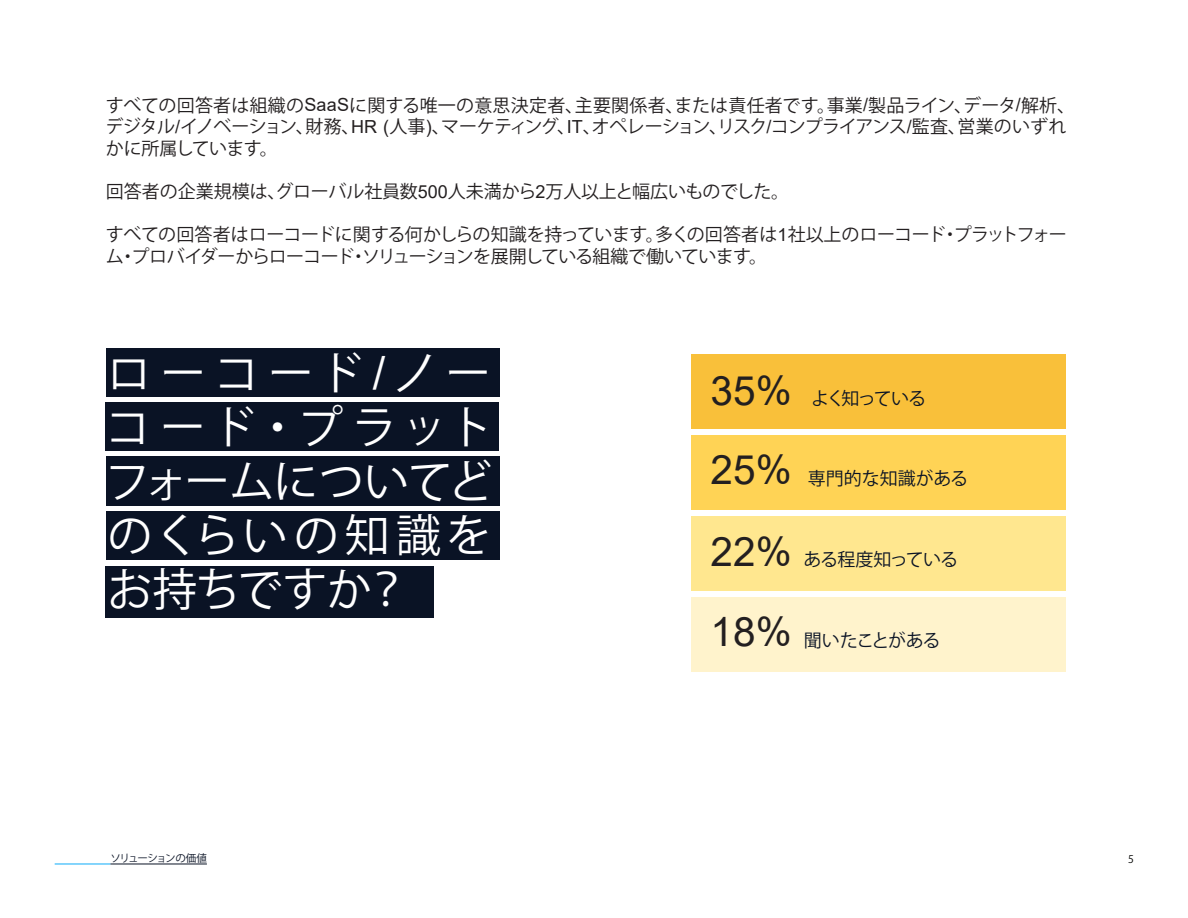
<style>
.page{position:relative;width:1188px;height:918px;background:#fff}
.page>*{position:absolute;margin:0;border:0;box-sizing:border-box;transform-origin:0 0}
.t1{font:45px/54px "Koz Go Pro";letter-spacing:.04em;color:#fff;text-align:justify}
.t2{font:40.5px "Arial";color:#231f20}
.t3{font:18px/21.6px "Koz Go Pro";letter-spacing:-.02em;color:#231f20}
.t4{font:18px "Koz Go Pro";color:#231f20}
.t5{font:18px "Koz Go Pro";color:#0a1325}
.t6{font:18px "Koz Go Pro";letter-spacing:-.04em;color:#0a1325}
.t7{font:18px "Koz Go Pro";letter-spacing:-.07em;color:#0a1325}
.t8{font:18px "Koz Go Pro";letter-spacing:-.1em;color:#0a1325}
.t9{font:10.5px "Koz Go Pro";letter-spacing:-.09em;color:#0a1325}
.t10{font:10.5px "Koz Go Pro";color:#040503}
.s1{font-family:"Arial"}
</style>
<div class="page">
<hr style="left:55px;top:864px;width:55px;height:1px;background:#0cabf9">
<hr style="left:110px;top:864px;width:97px;height:1px;background:#0a1325">
<div style="left:106px;top:348px;width:394px;height:49px;background:#0a1325"></div>
<div style="left:106px;top:402px;width:393px;height:49px;background:#0a1325"></div>
<div style="left:106px;top:456px;width:394px;height:49px;background:#0a1325"></div>
<div style="left:106px;top:512px;width:394px;height:48px;background:#0a1325"></div>
<div style="left:106px;top:566px;width:328px;height:52px;background:#0a1325"></div>
<div style="left:692px;top:354px;width:374px;height:75px;background:#f9c03a"></div>
<div style="left:692px;top:435px;width:374px;height:75px;background:#ffd355"></div>
<div style="left:692px;top:516px;width:374px;height:75px;background:#ffe78f"></div>
<div style="left:692px;top:597px;width:374px;height:75px;background:#fff3cc"></div>
<p class="t3" style="left:105px;top:95px;width:971px">すべての回答者は組織の<span class="s1">SaaS</span>に関する唯一の意思決定者、主要関係者、または責任者です。事業<span class="s1">/</span>製品ライン、データ<span class="s1">/</span>解析、デジタル<span class="s1">/</span>イノベーション、財務、<span class="s1">HR (</span>人事<span class="s1">)</span>、マーケティング、<span class="s1">IT</span>、オペレーション、リスク<span class="s1">/</span>コンプライアンス<span class="s1">/</span>監査、営業のいずれかに所属しています。</p>
<p class="t4" style="left:106px;top:180px;width:685px">回答者の企業規模は、グローバル社員数<span class="s1">500</span>人未満から<span class="s1">2</span>万人以上と幅広いものでした。</p>
<p class="t3" style="left:106px;top:224px;width:962px">すべての回答者はローコードに関する何かしらの知識を持っています。多くの回答者は<span class="s1">1</span>社以上のローコード・プラットフォーム・プロバイダーからローコード・ソリューションを展開している組織で働いています。</p>
<p class="t1" style="left:105px;top:348px;width:390px">ローコード<span class="s1">/</span>ノーコード・プラットフォームについてどのくらいの知識をお持ちですか？</p>
<p class="t2" style="left:711px;top:363px;width:83px">35%</p>
<p class="t8" style="left:811px;top:387px;width:117px">よく知っている</p>
<p class="t2" style="left:711px;top:442px;width:83px">25%</p>
<p class="t5" style="left:808px;top:466px;width:162px">専門的な知識がある</p>
<p class="t2" style="left:711px;top:524px;width:83px">22%</p>
<p class="t6" style="left:804px;top:548px;width:156px">ある程度知っている</p>
<p class="t2" style="left:711px;top:604px;width:83px">18%</p>
<p class="t7" style="left:804px;top:629px;width:138px">聞いたことがある</p>
<p class="t9" style="left:110px;top:852px;width:98px">ソリューションの価値</p>
<p class="t10" style="left:1128px;top:852px;width:7px">5</p>
</div>
